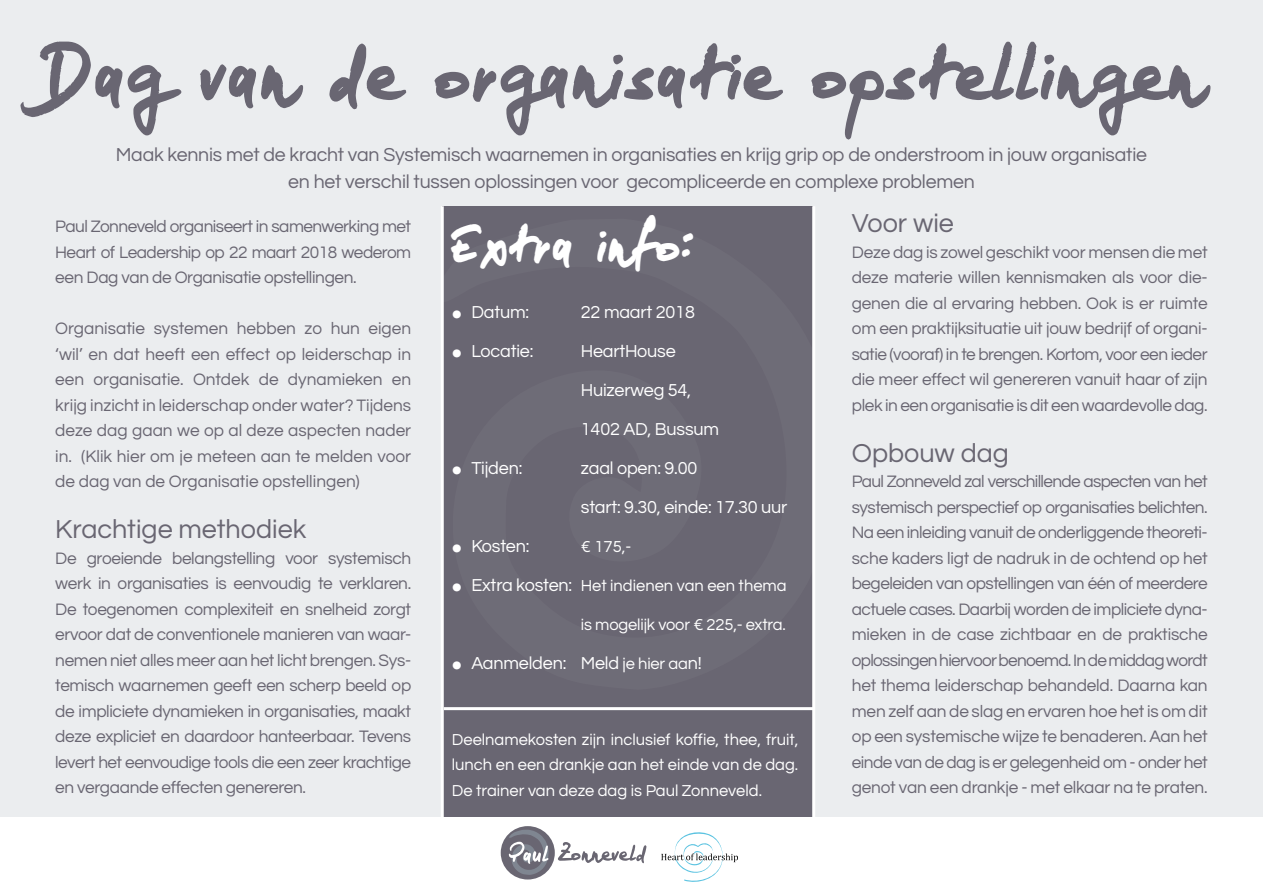
<style>
.page{position:relative;width:1263px;height:893px;background:#fff}
.page>*{position:absolute;margin:0;border:0;box-sizing:border-box;transform-origin:0 0}
.t1{font:66px "loremipsum";color:#696672}
.t2{font:45px "loremipsum";color:#fff}
.t3{font:27px "Questrial";color:#696672}
.t4{font:19.5px/27px "Questrial";letter-spacing:-.01em;color:#696672;text-align:center}
.t5{font:18px/39px "Questrial";letter-spacing:-.01em;color:#fff}
.t6{font:17.25px/25.5px "Questrial";letter-spacing:-.02em;color:#696672;text-align:justify}
.t7{font:16.5px/25.5px "Questrial";color:#fff;text-align:justify}
.s1{font-size:30px}
.s2{font-size:18px}
.s3{font-size:16.5px}
</style>
<div class="page">
<div style="left:0;top:0;width:1263px;height:817px;background:#ebedef"></div>
<div style="left:443px;top:206px;width:370px;height:611px;background:#696672"></div>
<div style="left:501px;top:826px;width:54px;height:53px;background:#696672;border-radius:50%"></div>
<svg style="left:509px;top:830px;width:40px;height:45px"></svg>
<svg style="left:558px;top:842px;width:88px;height:21px"></svg>
<hr style="left:441px;top:206px;width:3px;height:611px;background:#fff">
<hr style="left:812px;top:206px;width:3px;height:611px;background:#fff">
<hr style="left:444px;top:707px;width:370px;height:3px;background:#fff">
<svg style="left:661px;top:832px;width:77px;height:50px"></svg>
<h1 class="t1" style="left:45px;top:38px;width:1160px">Dag van de organisatie opstellingen</h1>
<p class="t4" style="left:116px;top:141px;width:1033px">Maak kennis met de kracht van Systemisch waarnemen in organisaties en krijg grip op de onderstroom in jouw organisatie en het verschil tussen oplossingen voor gecompliceerde en complexe problemen</p>
<p class="t6" style="left:55px;top:214px;width:357px">Paul Zonneveld organiseert in samenwerking met Heart of Leadership op 22 maart 2018 wederom een Dag van de Organisatie opstellingen.</p>
<p class="t6" style="left:55px;top:316px;width:357px">Organisatie systemen hebben zo hun eigen ‘wil’ en dat heeft een effect op leiderschap in een organisatie. Ontdek de dynamieken en krijg inzicht in leiderschap onder water? Tijdens deze dag gaan we op al deze aspecten nader in. (Klik hier om je meteen aan te melden voor de dag van de Organisatie opstellingen)</p>
<h3 class="t3" style="left:55px;top:516px;width:252px">Krachtige methodiek</h3>
<p class="t6" style="left:55px;top:546px;width:357px">De groeiende belangstelling voor systemisch werk in organisaties is eenvoudig te verklaren.<br>De toegenomen complexiteit en snelheid zorgt ervoor dat de conventionele manieren van waar&shy;nemen niet alles meer aan het licht brengen. Sys&shy;temisch waarnemen geeft een scherp beeld op de impliciete dynamieken in organisaties, maakt deze expliciet en daardoor hanteerbaar. Tevens levert het eenvoudige tools die een zeer krachtige en vergaande effecten genereren.</p>
<h3 class="t3" style="left:852px;top:210px;width:104px">Voor wie</h3>
<p class="t6" style="left:852px;top:240px;width:357px">Deze dag is zowel geschikt voor mensen die met deze materie willen kennismaken als voor die&shy;genen die al ervaring hebben. Ook is er ruimte om een praktijksituatie uit jouw bedrijf of organi&shy;satie (vooraf) in te brengen. Kortom, voor een ieder die meer effect wil genereren vanuit haar of zijn plek in een organisatie is dit een waardevolle dag.</p>
<h3 class="t3" style="left:852px;top:440px;width:159px">Opbouw dag</h3>
<p class="t6" style="left:852px;top:469px;width:357px">Paul Zonneveld zal verschillende aspecten van het systemisch perspectief op organisaties belichten.<br>Na een inleiding vanuit de onderliggende theoreti&shy;sche kaders ligt de nadruk in de ochtend op het begeleiden van opstellingen van één of meerdere actuele cases. Daarbij worden de impliciete dyna&shy;mieken in de case zichtbaar en de praktische oplossingen hiervoor benoemd. In de middag wordt het thema leiderschap behandeld. Daarna kan men zelf aan de slag en ervaren hoe het is om dit op een systemische wijze te benaderen. Aan het einde van de dag is er gelegenheid om - onder het genot van een drankje - met elkaar na te praten.</p>
<h2 class="t2" style="left:452px;top:220px;width:246px">Extra info:</h2>
<p class="t5" style="left:452px;top:293px;width:79px"><span class="s1">•</span> Datum:</p>
<p class="t5" style="left:581px;top:293px;width:116px">22 maart 2018</p>
<p class="t5" style="left:452px;top:332px;width:83px"><span class="s1">•</span> Locatie:</p>
<p class="t5" style="left:581px;top:332px;width:140px">HeartHouse<br>Huizerweg 54,<br>1402 AD, Bussum</p>
<p class="t5" style="left:452px;top:449px;width:72px"><span class="s1">•</span> Tijden:</p>
<p class="t5" style="left:581px;top:449px;width:208px">zaal open: 9.00<br>start: 9.30, einde: 17.30 uur</p>
<p class="t5" style="left:452px;top:527px;width:79px"><span class="s1">•</span> Kosten:</p>
<p class="t7" style="left:581px;top:534px;width:52px">€ 175,-</p>
<p class="t7" style="left:452px;top:573px;width:336px"><span class="s1">•</span> <span class="s2">Extra kosten:</span> Het indienen van een thema</p>
<p class="t7" style="left:581px;top:612px;width:207px">is mogelijk voor € 225,- extra.</p>
<p class="t5" style="left:452px;top:644px;width:251px"><span class="s1">•</span> Aanmelden: Meld <span class="s3">je hier aa</span>n!</p>
<p class="t7" style="left:452px;top:727px;width:348px">Deelnamekosten zijn inclusief koffie, thee, fruit, lunch en een drankje aan het einde van de dag.<br>De trainer van deze dag is Paul Zonneveld.</p>
</div>
